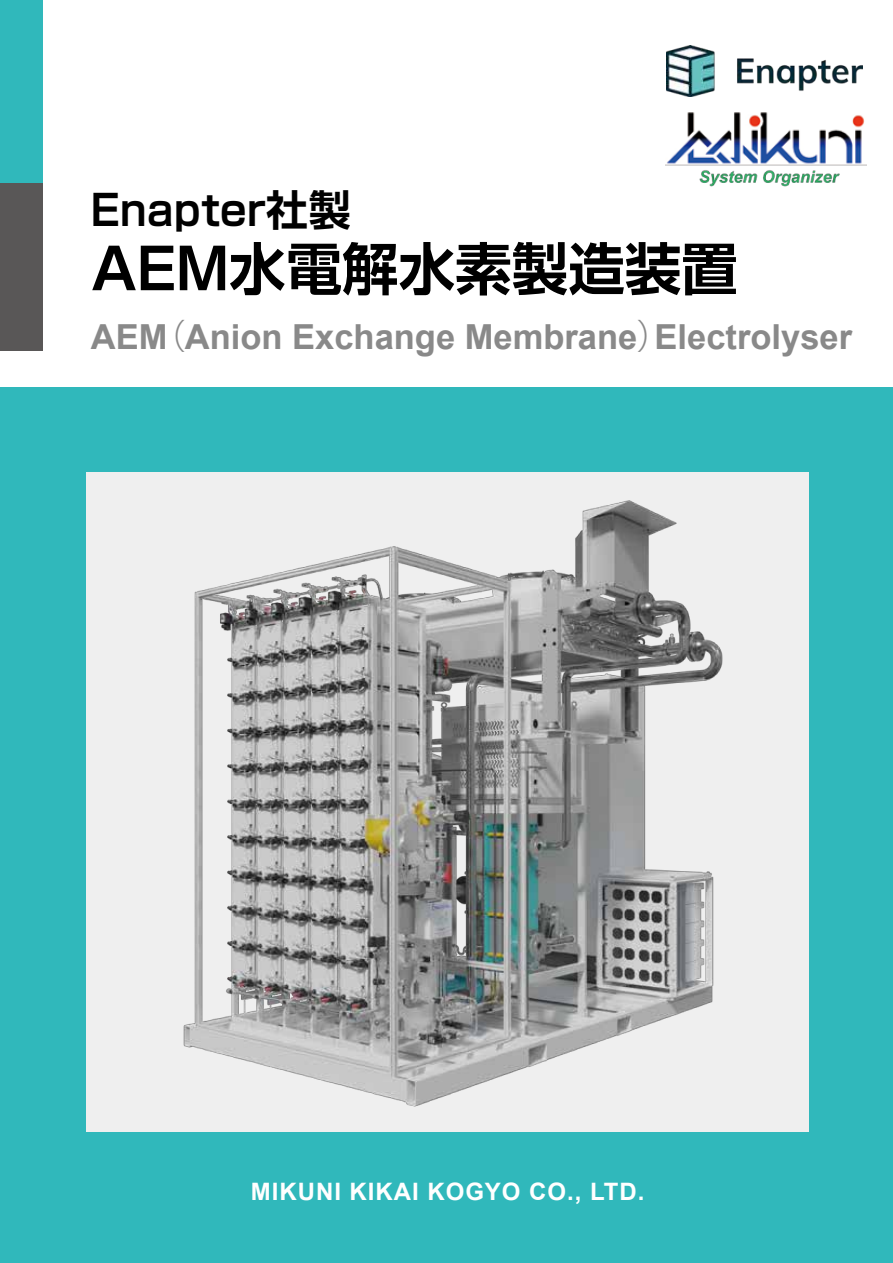
<style>
.page{position:relative;width:893px;height:1263px;background:#fff}
.page>*{position:absolute;margin:0;border:0;box-sizing:border-box;transform-origin:0 0}
.t1{font:700 56.55px "Shin Go Pro De";color:#000}
.t2{font:700 42.15px "Shin Go Pro De";letter-spacing:.01em;color:#000}
.t3{font:700 34.5px "Arial";color:#898989}
.t4{font:700 24px "Arial";letter-spacing:.04em;color:#fff}
.s1{font-family:"Koz Go Pr 6 N";font-weight:400}
</style>
<div class="page">
<div style="left:1px;top:388px;width:892px;height:875px;background:#30b8bb"></div>
<div style="left:1px;top:183px;width:42px;height:168px;background:#595757"></div>
<div style="left:1px;top:0;width:42px;height:183px;background:#30b8bb"></div>
<img style="left:665px;top:112px;width:201px;height:75px">
<img style="left:667px;top:46px;width:195px;height:51px">
<div style="left:86px;top:473px;width:723px;height:659px;background:#efefef"></div>
<img style="left:89px;top:472px;width:708px;height:635px">
<p class="t2" style="left:91px;top:176px;width:261px">Enapter社製</p>
<h1 class="t1" style="left:91px;top:222px;width:648px">AEM水電解水素製造装置</h1>
<p class="t3" style="left:91px;top:314px;width:763px">AEM<span class="s1">（</span>Anion Exchange Membrane<span class="s1">）</span>Electrolyser</p>
<p class="t4" style="left:251px;top:1175px;width:395px">MIKUNI KIKAI KOGYO CO., LTD.</p>
</div>
